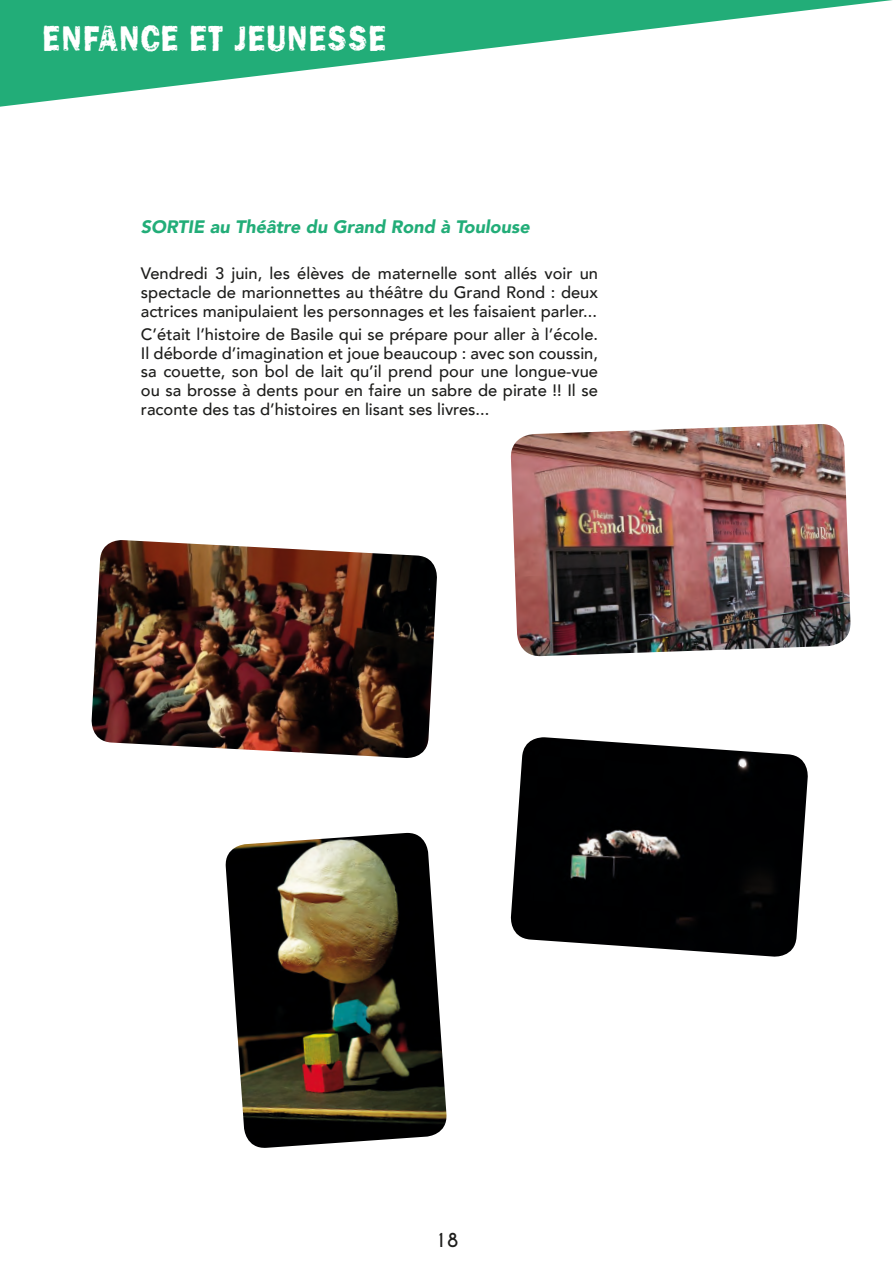
<style>
.page{position:relative;width:893px;height:1263px;background:#fff}
.page>*{position:absolute;margin:0;border:0;box-sizing:border-box;transform-origin:0 0}
.t1{font:37.5px "Frankie";letter-spacing:.025em;color:#fff;scale:.8 1}
.t2{font:italic 900 18px "Avenir";color:#22ad78}
.t3{font:700 18px "Caviar Dreams";color:#1d1d1b}
.t4{font:500 16.5px/18.8px "Avenir";color:#1d1d1b;text-align:justify}
</style>
<div class="page">
<svg style="left:0;top:0;width:893px;height:107px"></svg>
<img style="left:225px;top:833px;width:222px;height:315px">
<img style="left:91px;top:540px;width:346px;height:218px">
<img style="left:510px;top:737px;width:298px;height:220px">
<img style="left:510px;top:424px;width:341px;height:233px">
<p class="t1" style="left:43px;top:16px;width:432px">ENFANCE ET JEUNESSE</p>
<p class="t2" style="left:141px;top:212px;width:390px">SORTIE au Théâtre du Grand Rond à Toulouse</p>
<p class="t4" style="left:141px;top:263px;width:459px">Vendredi 3 juin, les élèves de maternelle sont allés voir un spectacle de marionnettes au théâtre du Grand Rond : deux actrices manipulaient les personnages et les faisaient parler...</p>
<p class="t4" style="left:141px;top:324px;width:459px">C’était l’histoire de Basile qui se prépare pour aller à l’école.<br>Il déborde d’imagination et joue beaucoup : avec son coussin, sa couette, son bol de lait qu’il prend pour une longue-vue ou sa brosse à dents pour en faire un sabre de pirate !! Il se raconte des tas d’histoires en lisant ses livres...</p>
<p class="t3" style="left:434px;top:1229px;width:25px">18</p>
</div>
